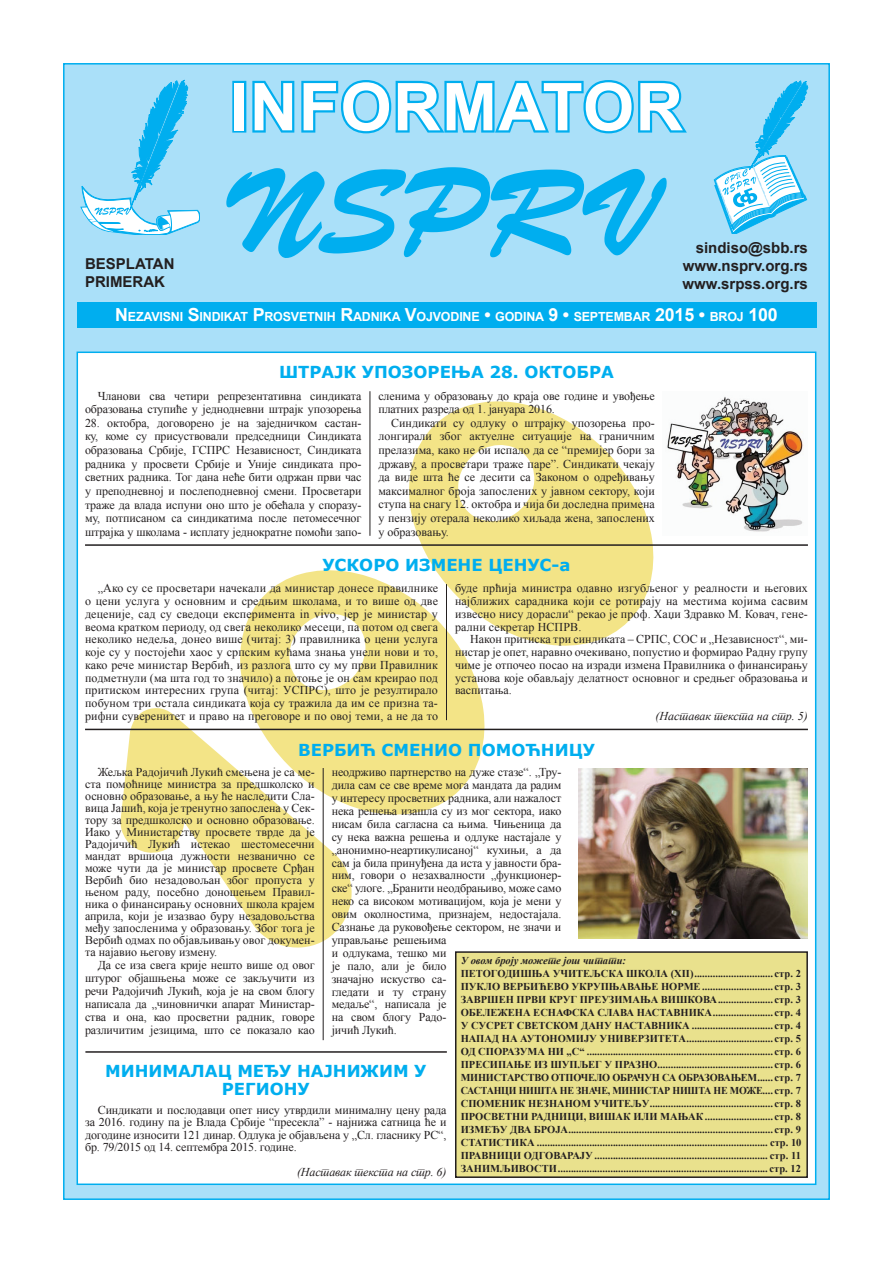
<style>
.page{position:relative;width:893px;height:1263px;background:#fff}
.page>*{position:absolute;margin:0;border:0;box-sizing:border-box;transform-origin:0 0}
.t1{font:700 66px "Arial";letter-spacing:.02em;color:#fff}
.t2{font:700 16.5px/18px "Verdana";color:#00aeef;text-align:center}
.t3{font:700 15px/18px "Arial";color:#231f20}
.t4{font:700 12.6px "Arial";letter-spacing:-.015em;color:#fff}
.t5{font:12px/12.9px "Times New Roman";letter-spacing:-.01em;color:#231f20;text-align:justify}
.t6{font:italic 12px "Times New Roman";letter-spacing:-.005em;color:#231f20}
.t7{font:700 10.5px/13px "Times New Roman";color:#231f20;text-align:justify}
.t8{font:italic 700 10.5px "Times New Roman";color:#231f20}
.s1{font-size:18px}
</style>
<div class="page">
<div style="left:63px;top:63px;width:767px;height:1137px;background:#aae0f9;border:2px solid #00aeef"></div>
<div style="left:77px;top:351px;width:739px;height:834px;background:#fff;border:2px solid #00aeef"></div>
<svg style="left:81px;top:80px;width:119px;height:155px"></svg>
<div style="left:232px;top:81px;width:14px;height:52px;border:4px solid #00aeef"></div>
<svg style="left:250px;top:63px;width:441px;height:71px"></svg>
<div style="left:77px;top:302px;width:739px;height:25px;background:#00aeef"></div>
<svg style="left:713px;top:81px;width:95px;height:153px"></svg>
<svg style="left:226px;top:167px;width:441px;height:91px"></svg>
<div style="left:456px;top:952px;width:351px;height:225px;background:#e9e18d"></div>
<div style="left:455px;top:951px;width:353px;height:227px;border:2px solid #231f20"></div>
<hr style="left:85px;top:544px;width:723px;height:2px;background:#231f20">
<hr style="left:85px;top:729px;width:723px;height:1px;background:#231f20">
<hr style="left:323px;top:768px;width:1px;height:272px;background:#231f20">
<img style="left:702px;top:396px;width:102px;height:136px">
<hr style="left:85px;top:1051px;width:362px;height:2px;background:#231f20">
<img style="left:702px;top:768px;width:106px;height:170px">
<svg style="left:76px;top:351px;width:626px;height:640px"></svg>
<p class="t3" style="left:85px;top:255px;width:91px">BESPLATAN<br>PRIMERAK</p>
<h1 class="t1" style="left:230px;top:64px;width:455px">INFORMATOR</h1>
<p class="t3" style="left:683px;top:239px;width:127px;text-align:justify;text-indent:13px">sindiso@sbb.rs www.nsprv.org.rs www.srpss.org.rs</p>
<p class="t4" style="left:115px;top:308px;width:664px"><span class="s1">N</span>EZAVISNI <span class="s1">S</span>INDIKAT <span class="s1">P</span>ROSVETNIH <span class="s1">R</span>ADNIKA <span class="s1">V</span>OJVODINE <span class="s1">•</span> GODINA <span class="s1">9</span> <span class="s1">•</span> SEPTEMBAR <span class="s1">2015</span> <span class="s1">•</span> BROJ <span class="s1">100</span></p>
<h2 class="t2" style="left:279px;top:363px;width:336px">ШТРАЈК УПОЗОРЕЊА 28. ОКТОБРА</h2>
<p class="t5" style="left:85px;top:388px;width:278px;line-height:13.6px;text-align:right">Чланови сва четири репрезентативна синдиката образовања ступиће у једнодневни штрајк упозорења</p>
<p class="t5" style="left:85px;top:416px;width:278px;line-height:13.6px">28. октобра, договорено је на заједничком састан&shy;ку, коме су присуствовали председници Синдиката образовања Србије, ГСПРС Независност, Синдиката радника у просвети Србије и Уније синдиката про&shy;светних радника. Тог дана неће бити одржан први час у преподневној и послеподневној смени. Просветари траже да влада испуни оно што је обећала у споразу&shy;му, потписаном са синдикатима после петомесечног штрајка у школама - исплату једнократне помоћи запо-</p>
<p class="t5" style="left:378px;top:388px;width:278px;line-height:13.6px">сленима у образовању до краја ове године и увођење платних разреда од 1. јануара 2016.</p>
<p class="t5" style="left:378px;top:416px;width:278px;line-height:13.6px;text-indent:13px">Синдикати су одлуку о штрајку упозорења про&shy;лонгирали због актуелне ситуације на граничним прелазима, како не би испало да се “премијер бори за државу, а просветари траже паре”. Синдикати чекају да виде шта ће се десити са Законом о одређивању максималног броја запослених у јавном сектору, који ступа на снагу 12. октобра и чија би доследна примена у пензију отерала неколико хиљада жена, запослених у образовању.</p>
<h2 class="t2" style="left:322px;top:556px;width:250px">УСКОРО ИЗМЕНЕ ЦЕНУС-а</h2>
<p class="t5" style="left:85px;top:582px;width:354px;text-indent:13px">„Ако су се просветари начекали да министар донесе правилнике о цени услуга у основним и средњим школама, и то више од две деценије, сад су сведоци експеримента in vivo, јер је министар у веома кратком периоду, од свега неколико месеци, па потом од свега неколико недеља, донео више (читај: 3) правилника о цени услуга које су у постојећи хаос у српским кућама знања унели нови и то, како рече министар Вербић, из разлога што су му први Правилник подметнули (ма шта год то значило) а потоње је он сам креирао под притиском интересних група (читај: УСПРС), што је резултирало побуном три остала синдиката која су тражила да им се призна та&shy;рифни суверенитет и право на преговоре и по овој теми, а не да то</p>
<p class="t5" style="left:455px;top:582px;width:354px">буде прћија министра одавно изгубљеног у реалности и његових најближих сарадника који се ротирају на местима којима сасвим извесно нису дорасли“ рекао је проф. Хаџи Здравко М. Ковач, гене&shy;рални секретар НСПРВ.</p>
<p class="t5" style="left:455px;top:633px;width:354px;text-indent:15px">Након притиска три синдиката – СРПС, СОС и „Независност“, ми&shy;нистар је опет, наравно очекивано, попустио и формирао Радну групу чиме је отпочео посао на изради измена Правилника о финансирању установа које обављају делатност основног и средњег образовања и васпитања.</p>
<p class="t6" style="left:655px;top:707px;width:154px">(Наставак текста на стр. 5)</p>
<h2 class="t2" style="left:298px;top:740px;width:298px">ВЕРБИЋ СМЕНИО ПОМОЋНИЦУ</h2>
<p class="t5" style="left:85px;top:766px;width:231px;line-height:12px;text-indent:13px">Жељка Радојичић Лукић смењена је са ме&shy;ста помоћнице министра за предшколско и основно образовање, а њу ће наследити Сла&shy;вица Јашић, која је тренутно запослена у Сек&shy;тору за предшколско и основно образовање.<br>Иако у Министарству просвете тврде да је Радојичић Лукић истекао шестомесечни мандат вршиоца дужности незванично се може чути да је министар просвете Срђан Вербић био незадовољан због пропуста у њеном раду, посебно доношењем Правил&shy;ника о финансирању основних школа крајем априла, који је изазвао буру незадовољства међу запосленима у образовању. Због тога је Вербић одмах по објављивању овог докумен&shy;та најавио његову измену.</p>
<p class="t5" style="left:85px;top:958px;width:231px;text-indent:13px">Да се иза свега крије нешто више од овог штурог објашњења може се закључити из речи Радојичић Лукић, која је на свом блогу написала да „чиновнички апарат Министар&shy;ства и она, као просветни радник, говоре различитим језицима, што се показало као</p>
<p class="t5" style="left:332px;top:765px;width:231px;text-align:left">неодрживо партнерство на дуже стазе“. „Тру&shy;дила сам се све време мога мандата да радим у интересу просветних радника, али нажалост нека решења изашла су из мог сектора, иако нисам била сагласна са њима. Чињеница да су нека важна решења и одлуке настајале у „анонимно-неартикулисаној“ кухињи, а да сам ја била принуђена да иста у јавности бра&shy;ним, говори о незахвалности „функционер&shy;ске“ улоге. „Бранити неодбрањиво, може само неко са високом мотивацијом, која је мени у овим околностима, признајем, недостајала.<br>Сазнање да руковођење сектором, не значи и управљање решењима<br>и одлукама, тешко ми<br>је пало, али је било<br>значајно искуство са-<br>гледати и ту страну<br>медаље“, написала је<br>на свом блогу Радо-<br>јичић Лукић.</p>
<p class="t8" style="left:461px;top:953px;width:167px">У овом броју можете још читати:</p>
<p class="t7" style="left:461px;top:967px;width:342px">ПЕТОГОДИШЊА УЧИТЕЉСКА ШКОЛА (XII).............................. стр. 2<br>ПУКЛО ВЕРБИЋЕВО УКРУПЊАВАЊЕ НОРМЕ ........................... стр. 3<br>ЗАВРШЕН ПРВИ КРУГ ПРЕУЗИМАЊА ВИШКОВА..................... стр. 3<br>ОБЕЛЕЖЕНА ЕСНАФСКА СЛАВА НАСТАВНИКА....................... стр. 4<br>У СУСРЕТ СВЕТСКОМ ДАНУ НАСТАВНИКА ............................... стр. 4<br>НАПАД НА АУТОНОМИЈУ УНИВЕРЗИТЕТА................................. стр. 5<br>ОД СПОРАЗУМА НИ „С“ ....................................................................... стр. 6<br>ПРЕСИПАЊЕ ИЗ ШУПЉЕГ У ПРАЗНО............................................ стр. 6<br>МИНИСТАРСТВО ОТПОЧЕЛО ОБРАЧУН СА ОБРАЗОВАЊЕМ...... стр. 7<br>САСТАНЦИ НИШТА НЕ ЗНАЧЕ, МИНИСТАР НИШТА НЕ МОЖЕ.... стр. 7<br>СПОМЕНИК НЕЗНАНОМ УЧИТЕЉУ............................................... стр. 8<br>ПРОСВЕТНИ РАДНИЦИ, ВИШАК ИЛИ МАЊАК.......................... стр. 8<br>ИЗМЕЂУ ДВА БРОЈА.............................................................................. стр. 9<br>СТАТИСТИКА ........................................................................................ стр. 10<br>ПРАВНИЦИ ОДГОВАРАЈУ .................................................................. стр. 11<br>ЗАНИМЉИВОСТИ................................................................................ стр. 12</p>
<h2 class="t2" style="left:105px;top:1062px;width:323px">МИНИМАЛАЦ МЕЂУ НАЈНИЖИМ У<br>РЕГИОНУ</h2>
<p class="t5" style="left:85px;top:1103px;width:363px;line-height:12.5px;text-indent:13px">Синдикати и послодавци опет нису утврдили минималну цену рада за 2016. годину па је Влада Србије “пресекла” - најнижа сатница ће и догодине износити 121 динар. Одлука је објављена у „Сл. гласнику РС“, бр. 79/2015 од 14. септембра 2015. године.</p>
<p class="t6" style="left:297px;top:1164px;width:151px">(Наставак текста на стр. 6)</p>
</div>
